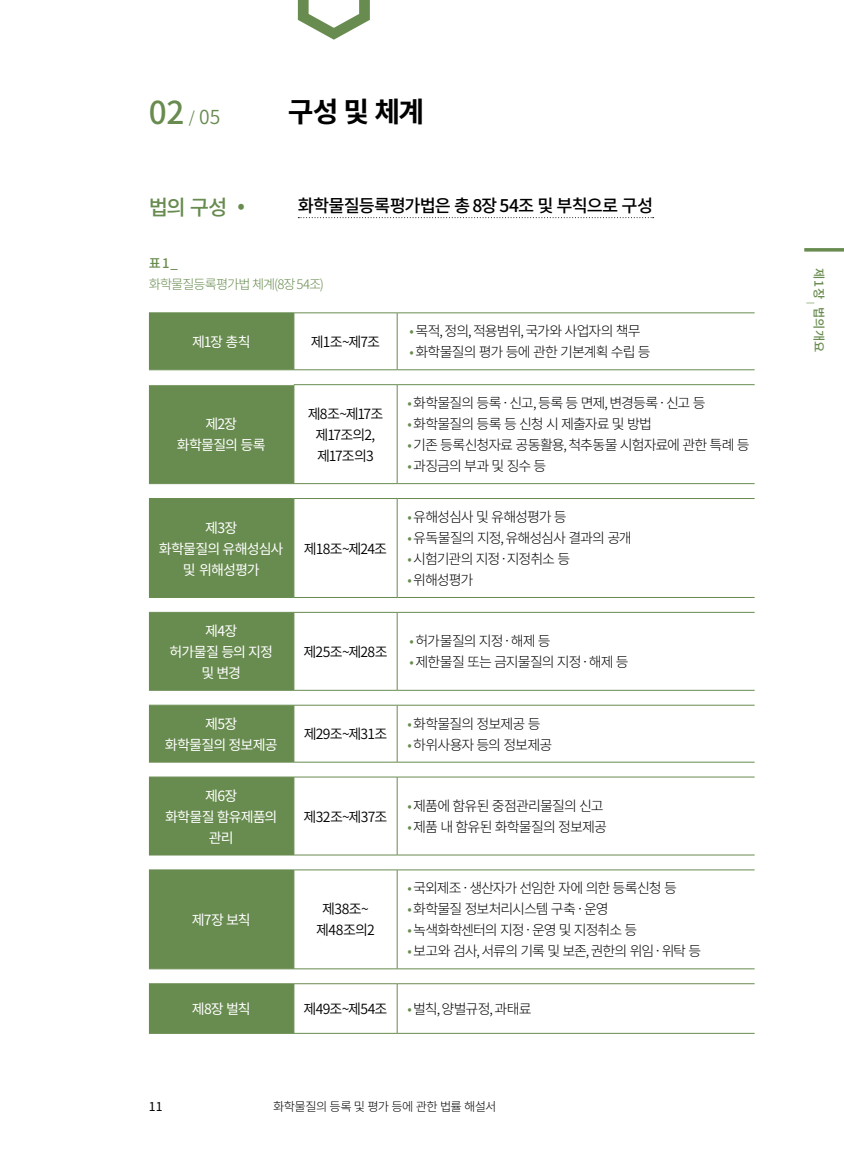
<style>
.page{position:relative;width:844px;height:1166px;background:#fff}
.page>*{position:absolute;margin:0;border:0;box-sizing:border-box;transform-origin:0 0}
.t1{font:500 31.5px "Noto Sans CJ Kkr";color:#688b4f}
.t2{font:700 28px "Noto Sans CJ Kkr";color:#000}
.t3{font:500 21px "Noto Sans CJ Kkr";color:#688b4f}
.t4{font:500 17.5px "Noto Sans CJ Kkr";letter-spacing:-.045em;color:#000}
.t5{font:300 14px "Noto Sans CJ Kkr";letter-spacing:-.07em;color:#000}
.t6{font:14px/21px "Noto Sans CJ Kkr";letter-spacing:-.055em;color:#fff;text-align:center}
.t7{font:600 14px/21px "Noto Sans CJ Kkr";letter-spacing:-.055em;color:#000;text-align:center}
.t8{font:300 13.12px "Noto Sans CJ Kkr";letter-spacing:-.07em;color:#688b4f}
.t9{font:500 13.12px "Noto Sans CJ Kkr";color:#688b4f}
.t10{font:300 12.25px "Noto Sans CJ Kkr";letter-spacing:-.045em;color:#000}
.t11{font:500 12.25px "Noto Sans CJ Kkr";color:#688b4f}
.t12{font:12.25px "Noto Sans CJ Kkr";color:#000}
.t13{font:500 7.17px "Noto Sans CJ Kkr";color:#688b4f}
.s1{font-weight:600;font-size:15.75px}
.s2{font-weight:600;font-size:19.25px}
.s3{color:#688b4f}
</style>
<div class="page">
<svg style="left:804px;top:248px;width:39px;height:4px"></svg>
<svg style="left:298px;top:217px;width:355px;height:1px"></svg>
<div style="left:149px;top:313px;width:144px;height:720px;background:#688b4f"></div>
<svg style="left:149px;top:370px;width:605px;height:128px"></svg>
<svg style="left:149px;top:598px;width:605px;height:385px"></svg>
<hr style="left:149px;top:312px;width:145px;height:1px;background:#688b4f">
<hr style="left:294px;top:312px;width:103px;height:1px;background:#688b4f">
<hr style="left:397px;top:312px;width:357px;height:1px;background:#688b4f">
<hr style="left:293px;top:384px;width:104px;height:1px;background:#688b4f">
<hr style="left:397px;top:384px;width:357px;height:1px;background:#688b4f">
<hr style="left:294px;top:498px;width:103px;height:1px;background:#688b4f">
<hr style="left:397px;top:498px;width:357px;height:1px;background:#688b4f">
<hr style="left:294px;top:612px;width:103px;height:1px;background:#688b4f">
<hr style="left:397px;top:612px;width:357px;height:1px;background:#688b4f">
<hr style="left:294px;top:705px;width:103px;height:1px;background:#688b4f">
<hr style="left:397px;top:705px;width:357px;height:1px;background:#688b4f">
<hr style="left:294px;top:777px;width:103px;height:1px;background:#688b4f">
<hr style="left:397px;top:777px;width:357px;height:1px;background:#688b4f">
<hr style="left:149px;top:855px;width:145px;height:1px;background:#688b4f">
<hr style="left:294px;top:855px;width:103px;height:1px;background:#688b4f">
<hr style="left:397px;top:855px;width:357px;height:1px;background:#688b4f">
<hr style="left:149px;top:869px;width:145px;height:1px;background:#688b4f">
<hr style="left:294px;top:869px;width:103px;height:1px;background:#688b4f">
<hr style="left:397px;top:869px;width:357px;height:1px;background:#688b4f">
<hr style="left:149px;top:968px;width:145px;height:1px;background:#688b4f">
<hr style="left:294px;top:968px;width:103px;height:1px;background:#688b4f">
<hr style="left:397px;top:968px;width:357px;height:1px;background:#688b4f">
<hr style="left:294px;top:983px;width:103px;height:1px;background:#688b4f">
<hr style="left:397px;top:983px;width:357px;height:1px;background:#688b4f">
<hr style="left:149px;top:1033px;width:145px;height:1px;background:#688b4f">
<hr style="left:294px;top:1033px;width:103px;height:1px;background:#688b4f">
<hr style="left:397px;top:1033px;width:357px;height:1px;background:#688b4f">
<hr style="left:293px;top:313px;width:1px;height:56px;background:#688b4f">
<hr style="left:397px;top:313px;width:1px;height:56px;background:#688b4f">
<hr style="left:293px;top:385px;width:1px;height:98px;background:#688b4f">
<hr style="left:397px;top:385px;width:1px;height:98px;background:#688b4f">
<hr style="left:293px;top:499px;width:1px;height:98px;background:#688b4f">
<hr style="left:397px;top:499px;width:1px;height:98px;background:#688b4f">
<hr style="left:293px;top:612px;width:1px;height:78px;background:#688b4f">
<hr style="left:397px;top:612px;width:1px;height:78px;background:#688b4f">
<hr style="left:293px;top:705px;width:1px;height:57px;background:#688b4f">
<hr style="left:397px;top:705px;width:1px;height:57px;background:#688b4f">
<hr style="left:293px;top:777px;width:1px;height:78px;background:#688b4f">
<hr style="left:397px;top:777px;width:1px;height:78px;background:#688b4f">
<hr style="left:293px;top:870px;width:1px;height:98px;background:#688b4f">
<hr style="left:397px;top:870px;width:1px;height:98px;background:#688b4f">
<hr style="left:293px;top:984px;width:1px;height:49px;background:#688b4f">
<hr style="left:397px;top:984px;width:1px;height:49px;background:#688b4f">
<hr style="left:149px;top:384px;width:144px;height:1px;background:#fff">
<hr style="left:149px;top:369px;width:145px;height:1px;background:#688b4f">
<hr style="left:294px;top:369px;width:103px;height:1px;background:#688b4f">
<hr style="left:397px;top:369px;width:357px;height:1px;background:#688b4f">
<hr style="left:149px;top:983px;width:145px;height:1px;background:#688b4f">
<hr style="left:149px;top:483px;width:145px;height:1px;background:#688b4f">
<hr style="left:294px;top:483px;width:103px;height:1px;background:#688b4f">
<hr style="left:397px;top:483px;width:357px;height:1px;background:#688b4f">
<hr style="left:149px;top:498px;width:145px;height:1px;background:#688b4f">
<hr style="left:149px;top:597px;width:145px;height:1px;background:#688b4f">
<hr style="left:294px;top:597px;width:103px;height:1px;background:#688b4f">
<hr style="left:397px;top:597px;width:357px;height:1px;background:#688b4f">
<hr style="left:149px;top:612px;width:145px;height:1px;background:#688b4f">
<hr style="left:149px;top:690px;width:145px;height:1px;background:#688b4f">
<hr style="left:294px;top:690px;width:103px;height:1px;background:#688b4f">
<hr style="left:397px;top:690px;width:357px;height:1px;background:#688b4f">
<hr style="left:149px;top:705px;width:145px;height:1px;background:#688b4f">
<hr style="left:149px;top:762px;width:145px;height:1px;background:#688b4f">
<hr style="left:294px;top:762px;width:103px;height:1px;background:#688b4f">
<hr style="left:397px;top:762px;width:357px;height:1px;background:#688b4f">
<hr style="left:149px;top:777px;width:145px;height:1px;background:#688b4f">
<svg style="left:298px;top:0;width:72px;height:40px"></svg>
<h1 class="t1" style="left:149px;top:95px;width:73px">02<span class="s1">/</span> <span class="s2">05</span></h1>
<h2 class="t2" style="left:288px;top:96px;width:138px">구성 및 체계</h2>
<h3 class="t3" style="left:149px;top:196px;width:97px">법의 구성 •</h3>
<p class="t4" style="left:298px;top:196px;width:356px">화학물질등록평가법은 총 8장 54조 및 부칙으로 구성</p>
<p class="t9" style="left:149px;top:256px;width:30px">표 1 _</p>
<p class="t8" style="left:149px;top:277px;width:177px">화학물질등록평가법 체계(8장 54조)</p>
<p class="t6" style="left:192px;top:331px;width:60px">제1장 총칙</p>
<p class="t7" style="left:311px;top:331px;width:71px">제1조~제7조</p>
<p class="t6" style="left:177px;top:414px;width:90px">제2장 화학물질의 등록</p>
<p class="t7" style="left:307px;top:403px;width:77px">제8조~제17조 제17조의2, 제17조의3</p>
<p class="t6" style="left:159px;top:517px;width:126px">제3장<br>화학물질의 유해성심사 및 위해성평가</p>
<p class="t6" style="left:169px;top:620px;width:105px">제4장<br>허가물질 등의 지정 및 변경</p>
<p class="t7" style="left:304px;top:538px;width:84px">제18조~제24조</p>
<p class="t7" style="left:303px;top:641px;width:86px">제25조~제28조</p>
<p class="t6" style="left:165px;top:713px;width:114px">제5장<br>화학물질의 정보제공</p>
<p class="t7" style="left:303px;top:724px;width:85px">제29조~제31조</p>
<p class="t6" style="left:165px;top:785px;width:114px">제6장<br>화학물질 함유제품의 관리</p>
<p class="t7" style="left:303px;top:806px;width:85px">제32조~제37조</p>
<p class="t6" style="left:192px;top:909px;width:60px">제7장 보칙</p>
<p class="t7" style="left:316px;top:899px;width:60px">제38조~ 제48조의2</p>
<p class="t5" style="left:409px;top:323px;width:232px"><span class="s3">•</span> 목적, 정의, 적용범위, 국가와 사업자의 책무</p>
<p class="t5" style="left:409px;top:344px;width:243px"><span class="s3">•</span> 화학물질의 평가 등에 관한 기본계획 수립 등</p>
<p class="t5" style="left:407px;top:395px;width:300px"><span class="s3">•</span> 화학물질의 등록‧신고, 등록 등 면제, 변경등록‧신고 등</p>
<p class="t5" style="left:407px;top:416px;width:246px"><span class="s3">•</span> 화학물질의 등록 등 신청 시 제출자료 및 방법</p>
<p class="t5" style="left:407px;top:437px;width:344px"><span class="s3">•</span> 기존 등록신청자료 공동활용, 척추동물 시험자료에 관한 특례 등</p>
<p class="t5" style="left:407px;top:458px;width:141px"><span class="s3">•</span> 과징금의 부과 및 징수 등</p>
<p class="t5" style="left:407px;top:509px;width:161px"><span class="s3">•</span> 유해성심사 및 유해성평가 등</p>
<p class="t5" style="left:407px;top:530px;width:226px"><span class="s3">•</span> 유독물질의 지정, 유해성심사 결과의 공개</p>
<p class="t5" style="left:407px;top:551px;width:164px"><span class="s3">•</span> 시험기관의 지정‧지정취소 등</p>
<p class="t5" style="left:407px;top:572px;width:68px"><span class="s3">•</span> 위해성평가</p>
<p class="t5" style="left:409px;top:633px;width:143px"><span class="s3">•</span> 허가물질의 지정‧해제 등</p>
<p class="t5" style="left:409px;top:654px;width:221px"><span class="s3">•</span> 제한물질 또는 금지물질의 지정‧해제 등</p>
<p class="t5" style="left:407px;top:716px;width:135px"><span class="s3">•</span> 화학물질의 정보제공 등</p>
<p class="t5" style="left:407px;top:737px;width:146px"><span class="s3">•</span> 하위사용자 등의 정보제공</p>
<p class="t5" style="left:407px;top:798px;width:198px"><span class="s3">•</span> 제품에 함유된 중점관리물질의 신고</p>
<p class="t5" style="left:407px;top:819px;width:201px"><span class="s3">•</span> 제품 내 함유된 화학물질의 정보제공</p>
<p class="t5" style="left:407px;top:880px;width:271px"><span class="s3">•</span> 국외제조‧생산자가 선임한 자에 의한 등록신청 등</p>
<p class="t5" style="left:407px;top:901px;width:203px"><span class="s3">•</span> 화학물질 정보처리시스템 구축‧운영</p>
<p class="t5" style="left:407px;top:922px;width:231px"><span class="s3">•</span> 녹색화학센터의 지정‧운영 및 지정취소 등</p>
<p class="t5" style="left:407px;top:943px;width:295px"><span class="s3">•</span> 보고와 검사, 서류의 기록 및 보존, 권한의 위임‧위탁 등</p>
<p class="t6" style="left:192px;top:999px;width:60px">제8장 벌칙</p>
<p class="t7" style="left:303px;top:999px;width:85px">제49조~제54조</p>
<p class="t5" style="left:407px;top:1001px;width:126px"><span class="s3">•</span> 벌칙, 양벌규정, 과태료</p>
<p class="t12" style="left:149px;top:1100px;width:15px">11</p>
<p class="t10" style="left:273px;top:1100px;width:225px">화학물질의 등록 및 평가 등에 관한 법률 해설서</p>
<p class="t11" style="left:825px;top:268px;width:33px;rotate:90deg">제 1 장</p>
<p class="t13" style="left:815px;top:302px;width:4px;rotate:90deg">|</p>
<p class="t11" style="left:825px;top:307px;width:46px;rotate:90deg">법의 개요</p>
</div>
